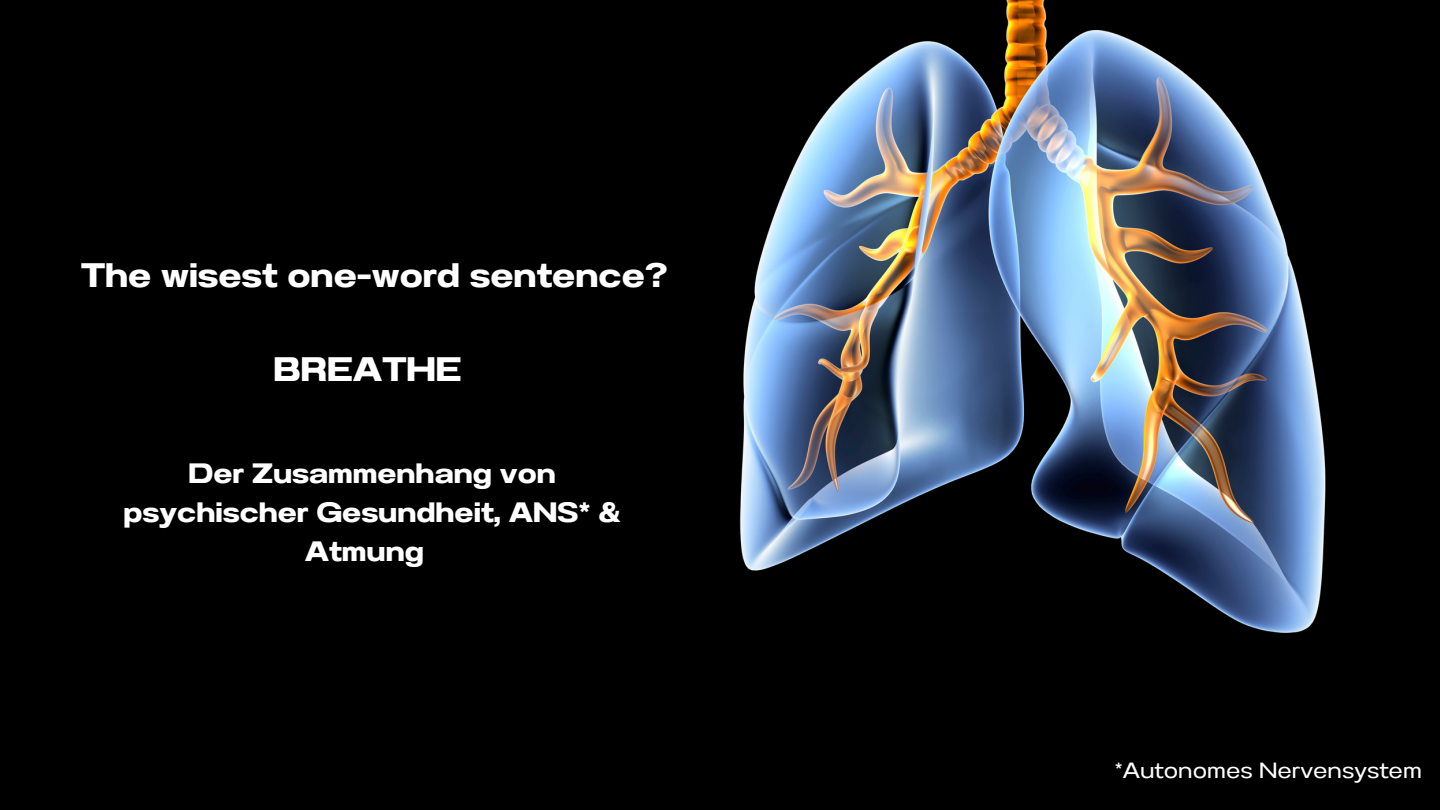
<style>
.page{position:relative;width:1440px;height:810px;background:#000}
.page>*{position:absolute;margin:0;border:0;box-sizing:border-box;transform-origin:0 0}
.t1{font:34px "Anantason Bold Wd 150";color:#fff}
.t2{font:28px/39px "Anantason Bold Wd 150";color:#fff;text-align:center}
.t3{font:22px "Anantason Wd 150";color:#fff}
</style>
<div class="page">
<img style="left:739px;top:0;width:587px;height:633px">
<p class="t1" style="left:81px;top:255px;width:588px">The wisest one-word sentence?</p>
<p class="t1" style="left:274px;top:350px;width:189px">BREATHE</p>
<p class="t2" style="left:124px;top:454px;width:499px">Der Zusammenhang von psychischer Gesundheit, ANS* &amp;<br>Atmung</p>
<p class="t3" style="left:1114px;top:757px;width:309px">*Autonomes Nervensystem</p>
</div>
